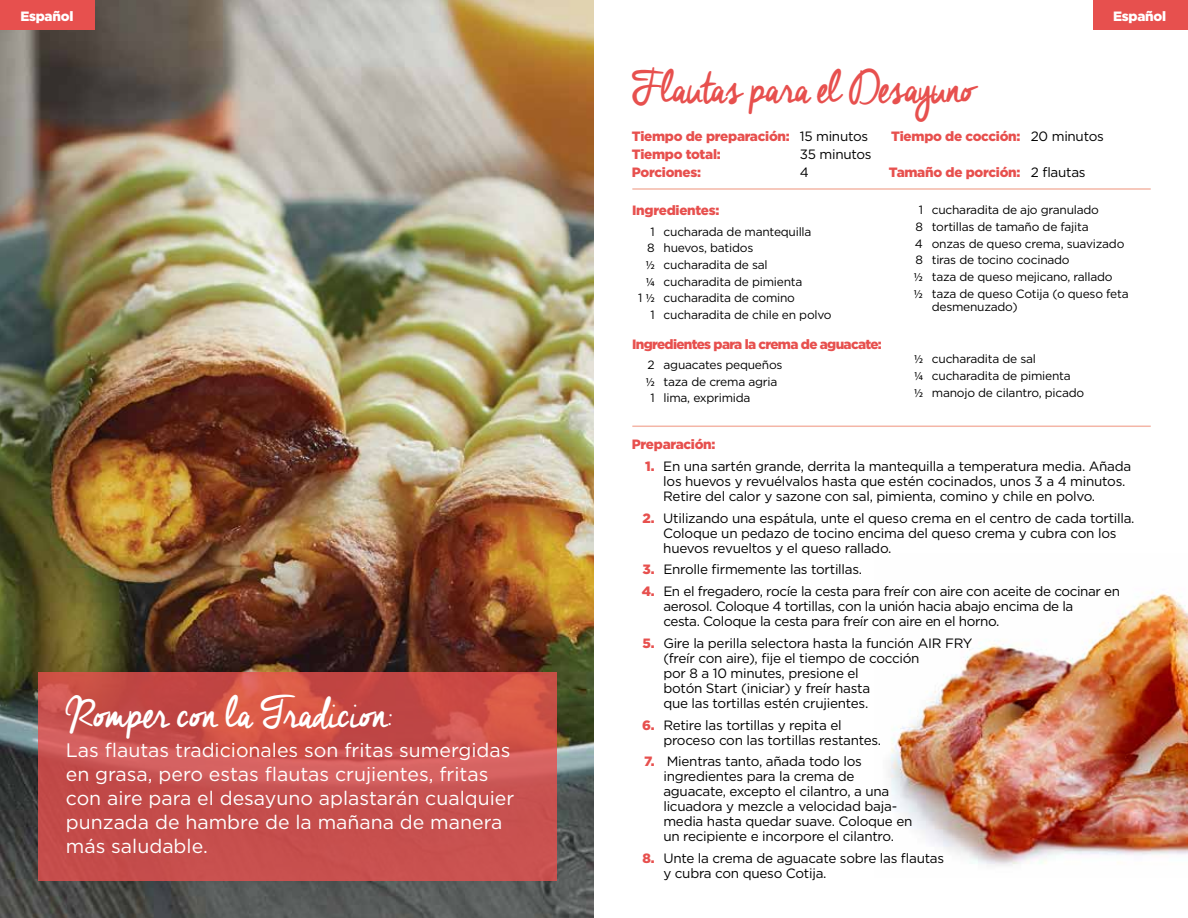
<style>
.page{position:relative;width:1188px;height:918px;background:#fff}
.page>*{position:absolute;margin:0;border:0;box-sizing:border-box;transform-origin:0 0}
.t1{font:45px "Cheddar Jack";letter-spacing:-.035em;color:#e7504e}
.t2{font:43.5px "Cheddar Jack";letter-spacing:-.04em;color:#fff}
.t3{font:19.5px/24px "Gotham";color:#fff}
.t4{font:13.5px/15px "Gotham";letter-spacing:-.02em;color:#000}
.t5{font:900 13.5px "Gotham";letter-spacing:-.02em;color:#e7504e}
.t6{font:900 13.5px "Gotham";letter-spacing:-.05em;color:#e7504e}
.t7{font:900 13.5px "Gotham";letter-spacing:-.02em;color:#fff}
.t8{font:12px/16.8px "Gotham";letter-spacing:-.02em;color:#000}
.s1{font-weight:400;color:#000}
.s2{font-family:"Myriad Pro"}
.s3{font-weight:900;color:#e7504e}
</style>
<div class="page">
<img style="left:0;top:0;width:594px;height:918px">
<svg style="left:38px;top:672px;width:518px;height:209px;background:#c9504d"></svg>
<img style="left:888px;top:591px;width:300px;height:275px">
<hr style="left:632px;top:188px;width:519px;height:2px;background:#f4b6a7">
<hr style="left:632px;top:426px;width:519px;height:1px;background:#f4b6a7">
<div style="left:0;top:0;width:94px;height:29px;background:#e7504e"></div>
<div style="left:1093px;top:0;width:95px;height:29px;background:#e7504e"></div>
<p class="t7" style="left:20px;top:8px;width:55px">Español</p>
<p class="t7" style="left:1113px;top:8px;width:55px">Español</p>
<h1 class="t1" style="left:632px;top:65px;width:346px">Flautas para el Desayuno</h1>
<p class="t5" style="left:632px;top:128px;width:238px">Tiempo de preparación: <span class="s1">15 minutos</span></p>
<p class="t5" style="left:891px;top:128px;width:214px">Tiempo de cocción: <span class="s1">20 minutos</span></p>
<p class="t5" style="left:632px;top:146px;width:90px">Tiempo total:</p>
<p class="t4" style="left:800px;top:146px;width:73px">35 minutos</p>
<p class="t5" style="left:632px;top:164px;width:71px">Porciones:</p>
<p class="t4" style="left:800px;top:164px;width:11px">4</p>
<p class="t5" style="left:889px;top:164px;width:198px">Tamaño de porción: <span class="s1">2 flautas</span></p>
<h2 class="t2" style="left:66px;top:691px;width:329px">Romper con la Tradicion:</h2>
<h3 class="t3" style="left:66px;top:738px;width:450px">Las flautas tradicionales son fritas sumergidas en grasa, pero estas flautas crujientes, fritas con aire para el desayuno aplastarán cualquier punzada de hambre de la mañana de manera más saludable.</h3>
<p class="t5" style="left:632px;top:203px;width:89px">Ingredientes:</p>
<p class="t8" style="left:651px;top:223px;width:162px">1 cucharada de mantequilla</p>
<p class="t8" style="left:647px;top:239px;width:108px">8 huevos, batidos</p>
<p class="t8" style="left:646px;top:256px;width:124px"><span class="s2">½</span> cucharadita de sal</p>
<p class="t8" style="left:646px;top:273px;width:158px"><span class="s2">¼</span> cucharadita de pimienta</p>
<p class="t8" style="left:638px;top:290px;width:158px">1 <span class="s2">½</span> cucharadita de comino</p>
<p class="t8" style="left:651px;top:306px;width:183px">1 cucharadita de chile en polvo</p>
<p class="t6" style="left:632px;top:336px;width:251px">Ingredientes para la crema de aguacate:</p>
<p class="t8" style="left:648px;top:356px;width:136px">2 aguacates pequeños</p>
<p class="t8" style="left:646px;top:373px;width:133px"><span class="s2">½</span> taza de crema agria</p>
<p class="t8" style="left:651px;top:389px;width:102px">1 lima, exprimida</p>
<p class="t8" style="left:914px;top:201px;width:216px;text-indent:5px">1 cucharadita de ajo granulado<br>8 tortillas de tamaño de fajita<br>4 onzas de queso crema, suavizado<br>8 tiras de tocino cocinado<br><span class="s2">½</span> taza de queso mejicano, rallado<br><span class="s2">½</span> taza de queso Cotija (o queso feta</p>
<p class="t8" style="left:932px;top:298px;width:87px">desmenuzado)</p>
<p class="t8" style="left:914px;top:350px;width:172px"><span class="s2">½</span> cucharadita de sal<br><span class="s2">¼</span> cucharadita de pimienta<br><span class="s2">½</span> manojo de cilantro, picado</p>
<p class="t5" style="left:632px;top:437px;width:85px">Preparación:</p>
<p class="t4" style="left:663px;top:458px;width:470px;text-indent:-18px"><span class="s3">1.</span> En una sartén grande, derrita la mantequilla a temperatura media. Añada los huevos y revuélvalos hasta que estén cocinados, unos 3 a 4 minutos.<br>Retire del calor y sazone con sal, pimienta, comino y chile en polvo.</p>
<p class="t4" style="left:663px;top:510px;width:473px;text-indent:-21px"><span class="s3">2.</span> Utilizando una espátula, unte el queso crema en el centro de cada tortilla.<br>Coloque un pedazo de tocino encima del queso crema y cubra con los huevos revueltos y el queso rallado.</p>
<p class="t4" style="left:643px;top:562px;width:221px"><span class="s3">3.</span> Enrolle firmemente las tortillas.</p>
<p class="t4" style="left:663px;top:584px;width:458px;text-indent:-22px"><span class="s3">4.</span> En el fregadero, rocíe la cesta para freír con aire con aceite de cocinar en aerosol. Coloque 4 tortillas, con la unión hacia abajo encima de la<br>cesta. Coloque la cesta para freír con aire en el horno.</p>
<p class="t4" style="left:663px;top:635px;width:311px;text-indent:-21px"><span class="s3">5.</span> Gire la perilla selectora hasta la función AIR FRY (freír con aire), fije el tiempo de cocción<br>por 8 a 10 minutes, presione el<br>botón Start (iniciar) y freír hasta<br>que las tortillas estén crujientes.</p>
<p class="t4" style="left:663px;top:717px;width:219px;text-indent:-21px"><span class="s3">6.</span> Retire las tortillas y repita el proceso con las tortillas restantes.</p>
<p class="t4" style="left:663px;top:754px;width:251px;text-indent:-19px"><span class="s3">7.</span> Mientras tanto, añada todo los ingredientes para la crema de aguacate, excepto el cilantro, a una licuadora y mezcle a velocidad baja&shy;media hasta quedar suave. Coloque en un recipiente e incorpore el cilantro.</p>
<p class="t4" style="left:663px;top:851px;width:282px;text-indent:-21px"><span class="s3">8.</span> Unte la crema de aguacate sobre las flautas y cubra con queso Cotija.</p>
</div>
